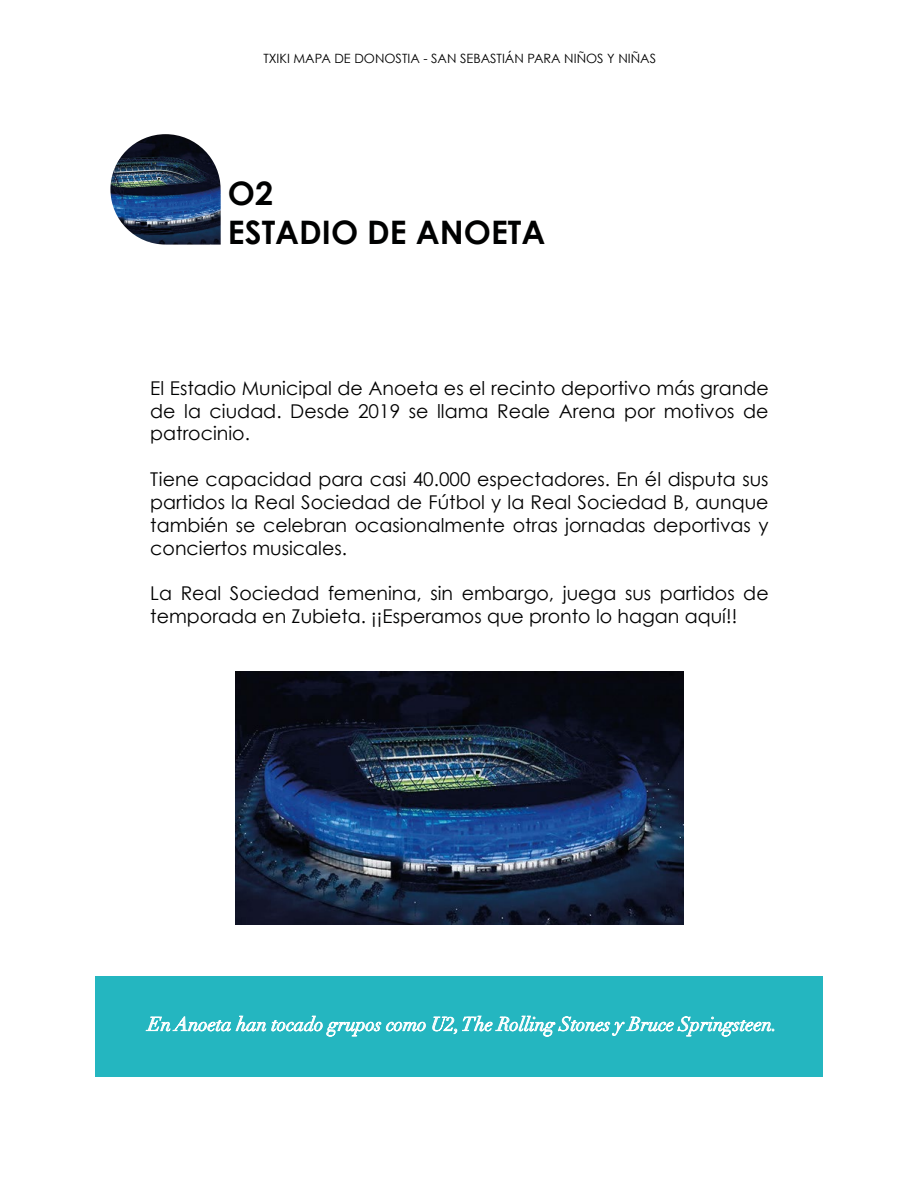
<style>
.page{position:relative;width:919px;height:1191px;background:#fff}
.page>*{position:absolute;margin:0;border:0;box-sizing:border-box;transform-origin:0 0}
.t1{font:700 32.4px/38.8px "Century Gothic";color:#000101}
.t2{font:19px/22.8px "Century Gothic";color:#000101;text-align:justify}
.t3{font:italic 19px "Didot";color:#fff}
.t4{font:12.8px "Century Gothic";color:#010101}
</style>
<div class="page">
<img style="left:110px;top:134px;width:111px;height:111px">
<div style="left:96px;top:976px;width:727px;height:100px;background:#24b6c0"></div>
<svg style="left:145px;top:1015px;width:281px;height:22px"></svg>
<svg style="left:432px;top:1015px;width:342px;height:22px"></svg>
<img style="left:236px;top:672px;width:447px;height:252px">
<p class="t4" style="left:263px;top:51px;width:394px">TXIKI MAPA DE DONOSTIA - SAN SEBASTIÁN PARA NIÑOS Y NIÑAS</p>
<h1 class="t1" style="left:228px;top:173px;width:319px">O2<br>ESTADIO DE ANOETA</h1>
<p class="t2" style="left:150px;top:376px;width:620px">El Estadio Municipal de Anoeta es el recinto deportivo más grande de la ciudad. Desde 2019 se llama Reale Arena por motivos de patrocinio.</p>
<p class="t2" style="left:150px;top:467px;width:620px">Tiene capacidad para casi 40.000 espectadores. En él disputa sus partidos la Real Sociedad de Fútbol y la Real Sociedad B, aunque también se celebran ocasionalmente otras jornadas deportivas y conciertos musicales.</p>
<p class="t2" style="left:150px;top:581px;width:620px">La Real Sociedad femenina, sin embargo, juega sus partidos de temporada en Zubieta. ¡¡Esperamos que pronto lo hagan aquí!!</p>
<p class="t3" style="left:148px;top:1012px;width:630px">En Anoeta han tocado grupos como U2, The Rolling Stones y Bruce Springsteen.</p>
</div>
